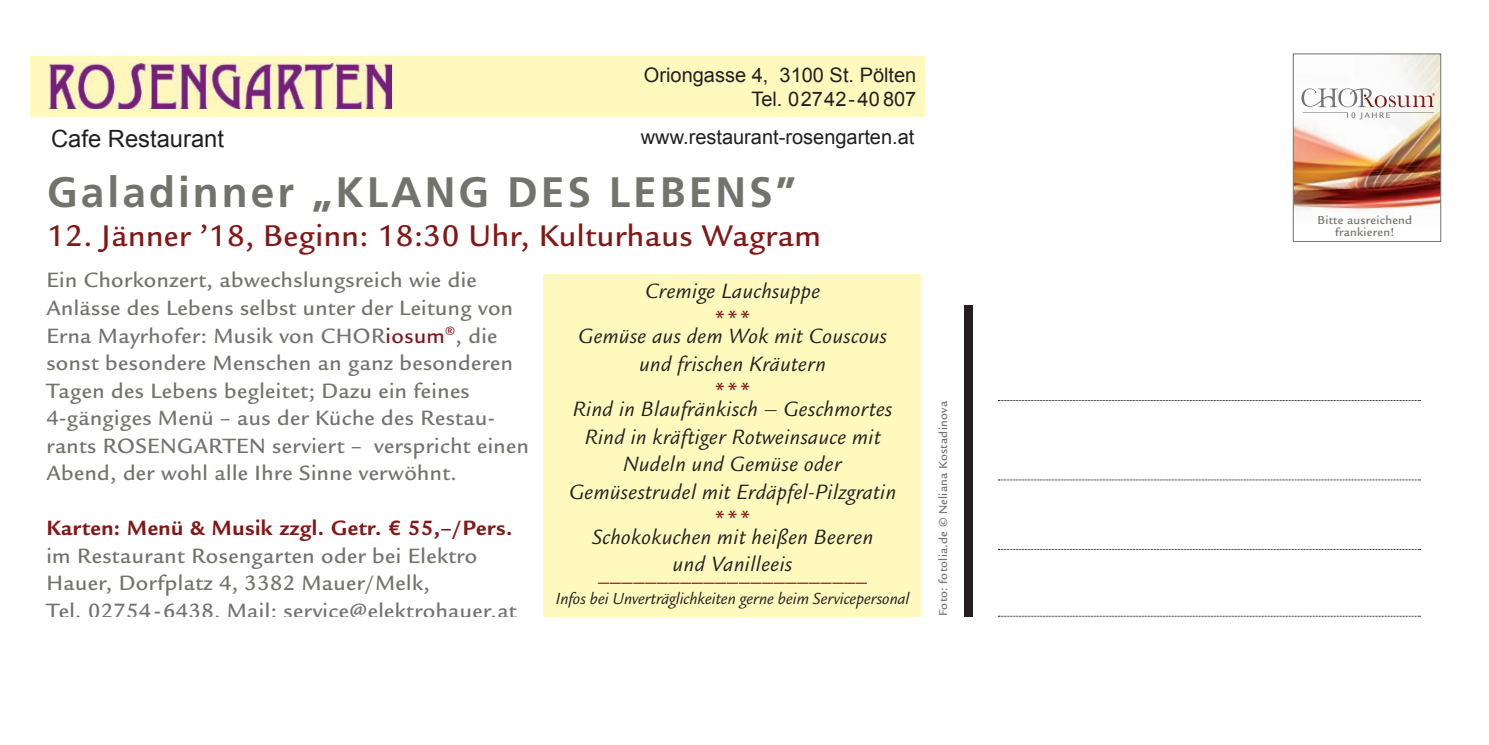
<style>
.page{position:relative;width:1489px;height:745px;background:#fff}
.page>*{position:absolute;margin:0;border:0;box-sizing:border-box;transform-origin:0 0}
.t1{font:700 42.5px "Frutiger";letter-spacing:.07em;color:#72736c}
.t2{font:500 32.5px "Legacy Sans";letter-spacing:.015em;color:#841717}
.t3{font:23.75px "Arial";color:#231f20}
.t4{font:500 22.5px/27.5px "Legacy Sans";letter-spacing:.02em;color:#72736c}
.t5{font:italic 22.5px/27.5px "Legacy Sans";letter-spacing:.02em;color:#231f20;text-align:center}
.t6{font:700 22.5px "Legacy Sans";letter-spacing:.02em;color:#841717}
.t7{font:500 22.5px "Legacy Sans";color:#831617}
.t8{font:20px/24px "Arial";color:#231f20;text-align:right}
.t9{font:italic 17.5px "Legacy Sans";color:#231f20}
.t10{font:500 12.5px/12.5px "Legacy Sans";letter-spacing:.02em;color:#72736c;text-align:center}
.s1{color:#831617}
</style>
<div class="page">
<div style="left:30px;top:57px;width:894px;height:60px;background:#fff9bd"></div>
<div style="left:543px;top:274px;width:377px;height:343px;background:#fff9bd"></div>
<img style="left:1294px;top:56px;width:144px;height:155px">
<div style="left:1292px;top:54px;width:148px;height:187px;border:1px solid #72736c"></div>
<svg style="left:1301px;top:88px;width:133px;height:31px"></svg>
<svg style="left:998px;top:615px;width:422px;height:1px"></svg>
<svg style="left:998px;top:479px;width:422px;height:1px"></svg>
<svg style="left:998px;top:400px;width:422px;height:1px"></svg>
<img style="left:50px;top:64px;width:341px;height:45px">
<div style="left:964px;top:305px;width:8px;height:312px;background:#231f20"></div>
<p class="t8" style="left:644px;top:63px;width:274px">Oriongasse 4, 3100 St. Pölten<br>Tel. 02742-40 807</p>
<p class="t3" style="left:51px;top:123px;width:174px">Cafe Restaurant</p>
<p class="t8" style="left:641px;top:125px;width:275px">www.restaurant-rosengarten.at</p>
<h1 class="t1" style="left:47px;top:167px;width:750px">Galadinner „KLANG DES LEBENS”</h1>
<h2 class="t2" style="left:47px;top:217px;width:775px">12. Jänner ’18, Beginn: 18:30 Uhr, Kulturhaus Wagram</h2>
<p class="t4" style="left:46px;top:266px;width:484px">Ein Chorkonzert, abwechslungsreich wie die Anlässe des Lebens selbst unter der Leitung von Erna Mayrhofer: Musik von CHOR<span class="s1">iosum</span><sup>®</sup>, die sonst besondere Menschen an ganz besonderen Tagen des Lebens begleitet; Dazu ein feines 4-gängiges Menü – aus der Küche des Restau&shy;rants ROSENGARTEN serviert – verspricht einen Abend, der wohl alle Ihre Sinne verwöhnt.</p>
<p class="t6" style="left:46px;top:515px;width:467px">Karten: Menü &amp; Musik zzgl. Getr. € 55,–/Pers.</p>
<p class="t4" style="left:46px;top:541px;width:471px">im Restaurant Rosengarten oder bei Elektro<br>Hauer, Dorfplatz 4, 3382 Mauer/Melk,<br>Tel. 02754-6438, Mail: service@elektrohauer.at</p>
<p class="t5" style="left:645px;top:278px;width:176px">Cremige Lauchsuppe</p>
<p class="t7" style="left:713px;top:304px;width:39px">***</p>
<p class="t5" style="left:578px;top:323px;width:310px">Gemüse aus dem Wok mit Couscous und frischen Kräutern</p>
<p class="t7" style="left:713px;top:377px;width:39px">***</p>
<p class="t5" style="left:569px;top:395px;width:328px">Rind in Blaufränkisch – Geschmortes Rind in kräftiger Rotweinsauce mit Nudeln und Gemüse oder Gemüsestrudel mit Erdäpfel-Pilzgratin</p>
<p class="t7" style="left:713px;top:504px;width:39px">***</p>
<p class="t5" style="left:592px;top:523px;width:282px">Schokokuchen mit heißen Beeren und Vanilleeis</p>
<p class="t7" style="left:598px;top:561px;width:270px">_______________________</p>
<p class="t9" style="left:556px;top:588px;width:355px">Infos bei Unverträglichkeiten gerne beim Servicepersonal</p>
<p class="t10" style="left:937px;top:615px;width:216px;rotate:-90deg">Foto: fotolia.de © Neliana Kostadinova</p>
<p class="t10" style="left:1317px;top:213px;width:96px">Bitte ausreichend frankieren!</p>
</div>
